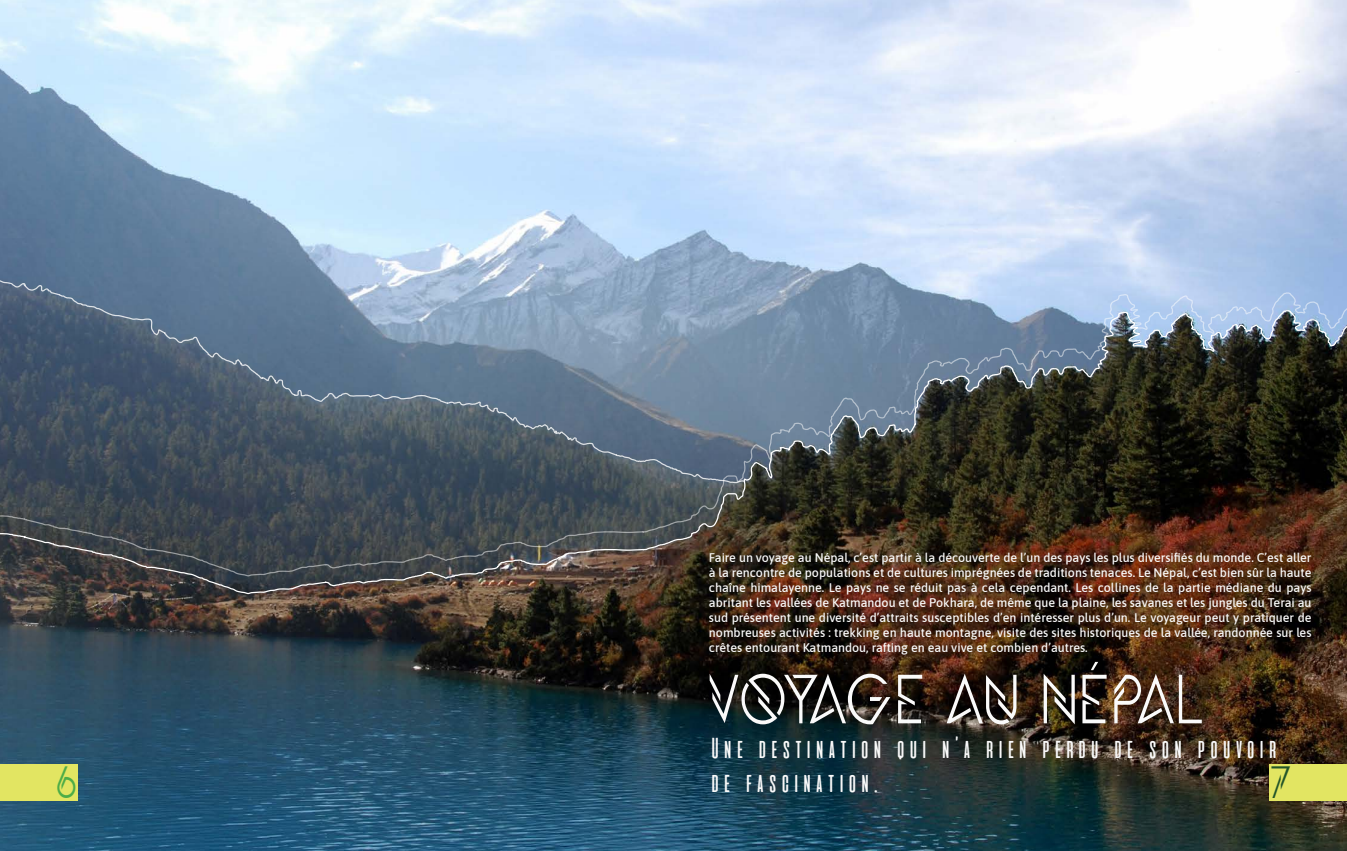
<style>
.page{position:relative;width:1347px;height:851px;background:#fff}
.page>*{position:absolute;margin:0;border:0;box-sizing:border-box;transform-origin:0 0}
.t1{font:70px "The Queens Gambit";letter-spacing:-.025em;color:#fafafa}
.t2{font:45px "The Queens Gambit";color:#4ead47}
.t3{font:45px "The Queens Gambit";color:#235529}
.t4{font:28.75px/34.5px "aliensandcows";color:#fafafa}
.t5{font:500 12.5px/15px "Asap";color:#fafafa;text-align:justify}
</style>
<div class="page">
<img style="left:0;top:0;width:1346px;height:850px">
<img style="left:0;top:577px;width:1346px;height:18px">
<img style="left:0;top:291px;width:1346px;height:286px">
<svg style="left:0;top:278px;width:746px;height:206px;background:#5e7286"></svg>
<div style="left:1269px;top:763px;width:77px;height:37px;background:#e2e562"></div>
<div style="left:0;top:763px;width:78px;height:37px;background:#e2e562"></div>
<p class="t5" style="left:709px;top:549px;width:604px">Faire un voyage au Népal, c’est partir à la découverte de l’un des pays les plus diversifiés du monde. C’est aller à la rencontre de populations et de cultures imprégnées de traditions tenaces. Le Népal, c’est bien sûr la haute chaîne himalayenne. Le pays ne se réduit pas à cela cependant. Les collines de la partie médiane du pays abritant les vallées de Katmandou et de Pokhara, de même que la plaine, les savanes et les jungles du Terai au sud présentent une diversité d’attraits susceptibles d’en intéresser plus d’un. Le voyageur peut y pratiquer de nombreuses activités : trekking en haute montagne, visite des sites historiques de la vallée, randonnée sur les crêtes entourant Katmandou, rafting en eau vive et combien d’autres.</p>
<p class="t1" style="left:709px;top:655px;width:495px">VOYAGE AU NÉPAL</p>
<p class="t4" style="left:709px;top:730px;width:571px">Une destination qui n’a rien perdu de son pouvoir de fascination.</p>
<p class="t2" style="left:55px;top:754px;width:25px">6</p>
<p class="t3" style="left:1269px;top:754px;width:25px">7</p>
</div>
